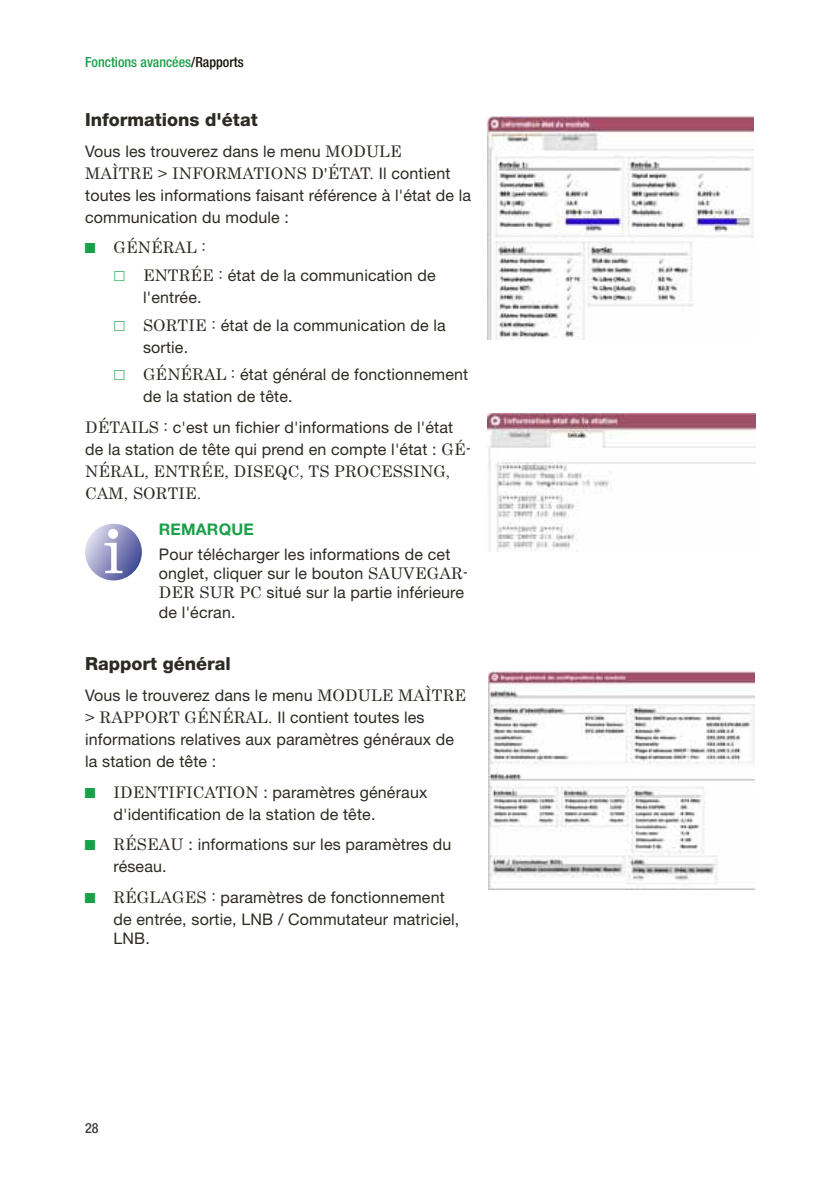
<style>
.page{position:relative;width:840px;height:1191px;background:#fff}
.page>*{position:absolute;margin:0;border:0;box-sizing:border-box;transform-origin:0 0}
.t1{font:800 18px "Helvetica Neue LT Std";color:#2c2a23}
.t2{font:16px/22px "Helvetica Neue LT Std";letter-spacing:.01em;color:#2c2a23}
.t3{font:16px "Century";letter-spacing:.01em;color:#2c2a23}
.t4{font:700 16px "Helvetica Neue LT Std";letter-spacing:.01em;color:#1aa048}
.t5{font:500 condensed 14px "Helvetica Neue LT Std";color:#1aa048}
.t6{font:500 condensed 14px "Helvetica Neue LT Std";color:#3e3d40}
.s1{color:#15120a}
.s2{font-family:"Century"}
.s3{font-family:"Helvetica Neue LT Std"}
</style>
<div class="page">
<img style="left:487px;top:413px;width:268px;height:138px">
<img style="left:487px;top:116px;width:266px;height:223px">
<svg style="left:85px;top:524px;width:57px;height:56px"></svg>
<img style="left:488px;top:671px;width:266px;height:218px">
<p class="t5" style="left:85px;top:53px;width:160px">Fonctions avancées<span class="s1">/Rapports</span></p>
<p class="t1" style="left:85px;top:109px;width:174px">Informations d'état</p>
<p class="t2" style="left:85px;top:140px;width:318px">Vous les trouverez dans le menu <span class="s2">MODULE</span></p>
<p class="t3" style="left:85px;top:160px;width:366px">MAÌTRE &gt; INFORMATIONS D 'ÉTAT. <span class="s3">Il contient</span></p>
<p class="t2" style="left:85px;top:184px;width:387px">toutes les informations faisant référence à l'état de la communication du module :</p>
<p class="t3" style="left:113px;top:234px;width:94px">GÉNÉRAL :</p>
<p class="t2" style="left:143px;top:264px;width:294px"><span class="s2">ENTRÉE :</span> état de la communication de l'entrée.</p>
<p class="t2" style="left:143px;top:314px;width:304px"><span class="s2">SORTIE :</span> état de la communication de la sortie.</p>
<p class="t2" style="left:143px;top:363px;width:326px"><span class="s2">GÉNÉRAL :</span> état général de fonctionnement de la station de tête.</p>
<p class="t2" style="left:85px;top:416px;width:387px"><span class="s2">DÉTAILS :</span> c'est un fichier d'informations de l'état de la station de tête qui prend en compte l'état : <span class="s2">GÉ-</span></p>
<p class="t3" style="left:85px;top:458px;width:272px">NÉRAL, ENTRÉE, DISEQC, TS PROCESSING</p>
<p class="t3" style="left:445px;top:458px;width:6px">,</p>
<p class="t3" style="left:85px;top:480px;width:14px">CAM</p>
<p class="t3" style="left:124px;top:480px;width:79px">, SORTIE.</p>
<p class="t4" style="left:159px;top:519px;width:96px">REMARQUE</p>
<p class="t2" style="left:159px;top:544px;width:310px;line-height:19.2px">Pour télécharger les informations de cet onglet, cliquer sur le bouton <span class="s2">SAUVEGAR-D ER SUR PC</span> situé sur la partie inférieure de l'écran.</p>
<p class="t1" style="left:85px;top:653px;width:147px">Rapport général</p>
<p class="t2" style="left:85px;top:684px;width:382px">Vous le trouverez dans le menu <span class="s2">MODULE MAÌTRE &gt; RAPPORT GÉNÉRAL.</span> Il contient toutes les informations relatives aux paramètres généraux de la station de tête :</p>
<p class="t3" style="left:113px;top:778px;width:31px">IDENTIFICATION</p>
<p class="t2" style="left:113px;top:780px;width:315px;text-indent:150px">: paramètres généraux d'identification de la station de tête.</p>
<p class="t3" style="left:113px;top:831px;width:13px">RÉSEAU</p>
<p class="t2" style="left:188px;top:833px;width:264px">: informations sur les paramètres du</p>
<p class="t2" style="left:113px;top:851px;width:332px;line-height:30.6px">réseau.<br><span class="s2">RÉGLAGES :</span> paramètres de fonctionnement</p>
<p class="t2" style="left:113px;top:909px;width:347px;line-height:19.2px">de entrée, sortie, LNB / Commutateur matriciel,<br>LNB.</p>
<p class="t6" style="left:85px;top:1119px;width:15px">28</p>
</div>
